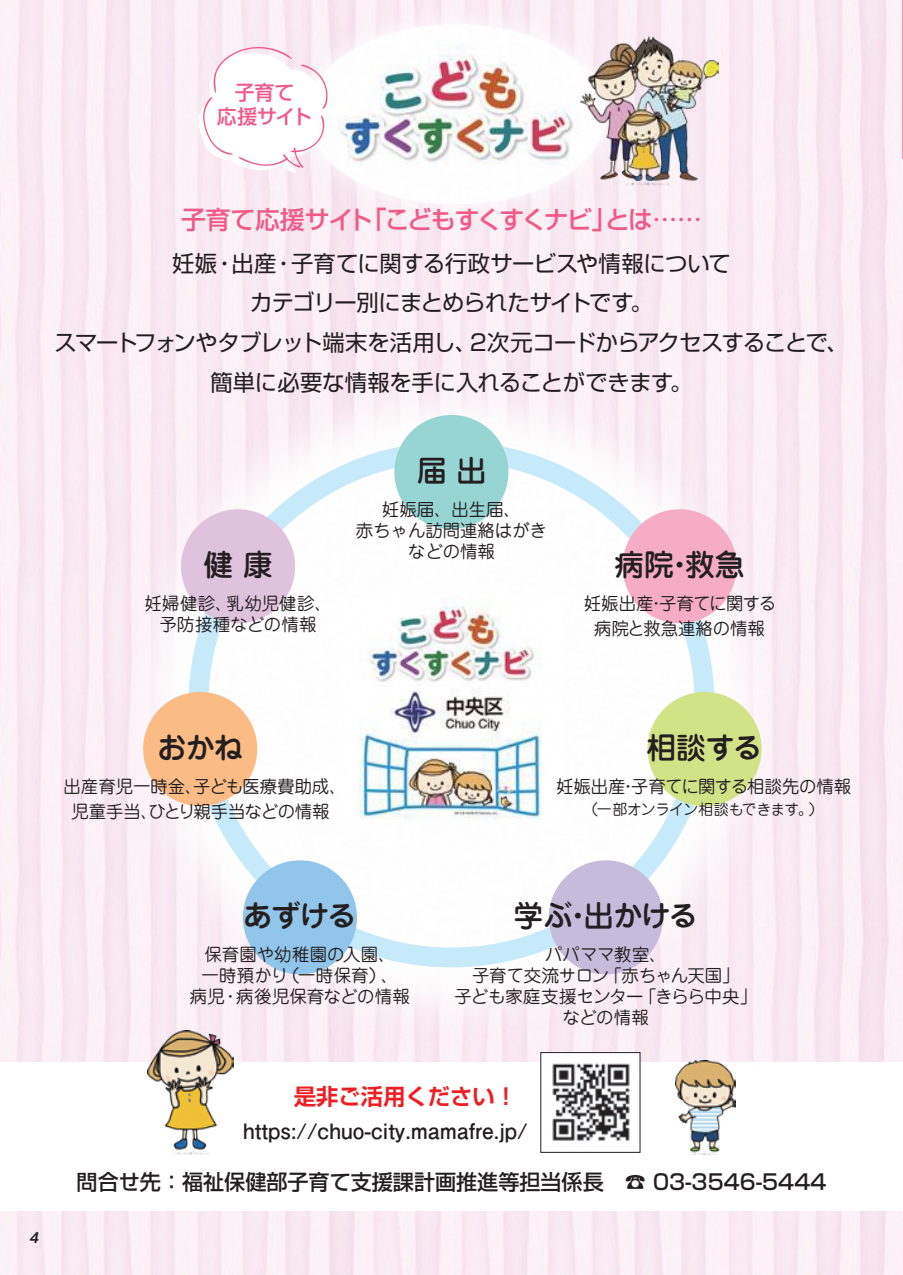
<style>
.page{position:relative;width:903px;height:1275px;background:#fff}
.page>*{position:absolute;margin:0;border:0;box-sizing:border-box;transform-origin:0 0}
.t1{font:500 29.93px "Jun 34 Pro";letter-spacing:-.035em;color:#231f20}
.t2{font:500 24.85px "Shin Go Pro";letter-spacing:-.065em;color:#f05988}
.t3{font:22.4px/39.7px "Shin Go Pro";letter-spacing:-.025em;color:#231f20;text-align:center}
.t4{font:700 22.4px "Shin Go Pro De";color:#ee1d23}
.t5{font:500 21.18px "Shin Go Pro";color:#231f20}
.t6{font:700 21.18px "Futo Go B101 Pro";color:#231f20}
.t7{font:500 19.95px/23.8px "Shin Go Pro";color:#f05988;text-align:center}
.t8{font:17.5px/20.8px "Jun 201 Pro";color:#231f20;text-align:center}
.t9{font:17.5px/20.8px "Jun 201 Pro";letter-spacing:.02em;color:#231f20;text-align:center}
.t10{font:italic 700 16.1px "Webb Ellis Cup";color:#231f20}
.t11{font:15.05px "Jun 201 Pro";letter-spacing:-.03em;color:#231f20}
</style>
<div class="page">
<img style="left:308px;top:25px;width:297px;height:179px">
<img style="left:89px;top:343px;width:725px;height:723px">
<div style="left:189px;top:442px;width:525px;height:525px;border:20px solid #c6eafa;border-radius:50%"></div>
<div style="left:541px;top:1053px;width:99px;height:99px;background:#fff"></div>
<div style="left:540px;top:1052px;width:100px;height:101px;border:1px solid #231f20"></div>
<div style="left:549px;top:860px;width:114px;height:114px;background:#c7bbdb;border-radius:50%"></div>
<div style="left:394px;top:415px;width:114px;height:114px;background:#96d5d2;border-radius:50%"></div>
<div style="left:181px;top:509px;width:114px;height:114px;background:#dfc3dd;border-radius:50%"></div>
<div style="left:143px;top:692px;width:114px;height:114px;background:#fbbb85;border-radius:50%"></div>
<div style="left:243px;top:860px;width:114px;height:114px;background:#92c5ea;border-radius:50%"></div>
<div style="left:647px;top:692px;width:114px;height:114px;background:#d2e287;border-radius:50%"></div>
<div style="left:622px;top:509px;width:115px;height:114px;background:#f6acc4;border-radius:50%"></div>
<img style="left:147px;top:1030px;width:87px;height:124px">
<img style="left:675px;top:1060px;width:61px;height:94px">
<img style="left:581px;top:37px;width:138px;height:148px">
<svg style="left:196px;top:47px;width:132px;height:133px"></svg>
<img style="left:340px;top:598px;width:223px;height:223px">
<img style="left:552px;top:1063px;width:78px;height:78px">
<svg style="left:902px;top:0;width:1px;height:159px"></svg>
<p class="t7" style="left:217px;top:79px;width:97px">子育て<br>応援サイト</p>
<h2 class="t2" style="left:181px;top:199px;width:522px">子育て応援サイト「こどもすくすくナビ」とは……</h2>
<p class="t3" style="left:55px;top:241px;width:795px">妊娠・出産・子育てに関する行政サービスや情報について<br>カテゴリー別にまとめられたサイトです。<br>スマートフォンやタブレット端末を活用し、2次元コードからアクセスすることで、簡単に必要な情報を手に入れることができます。</p>
<h1 class="t1" style="left:203px;top:541px;width:71px">健 康</h1>
<p class="t9" style="left:144px;top:591px;width:189px">妊婦健診、乳幼児健診、予防接種などの情報</p>
<h1 class="t1" style="left:417px;top:447px;width:71px">届 出</h1>
<p class="t8" style="left:356px;top:497px;width:192px">妊娠届、出生届、<br>赤ちゃん訪問連絡はがきなどの情報</p>
<h1 class="t1" style="left:614px;top:541px;width:132px">病院・救急</h1>
<p class="t8" style="left:584px;top:589px;width:194px;line-height:25px">妊娠出産・子育てに関する病院と救急連絡の情報</p>
<h1 class="t1" style="left:157px;top:724px;width:88px">おかね</h1>
<p class="t8" style="left:64px;top:772px;width:284px;line-height:25px">出産育児一時金、子ども医療費助成、児童手当、ひとり親手当などの情報</p>
<h1 class="t1" style="left:646px;top:724px;width:118px">相談する</h1>
<p class="t8" style="left:556px;top:774px;width:297px">妊娠出産・子育てに関する相談先の情報</p>
<p class="t11" style="left:583px;top:797px;width:242px">（一部オンライン相談もできます。）</p>
<p class="t10" style="left:30px;top:1226px;width:11px">4</p>
<h1 class="t1" style="left:243px;top:892px;width:116px">あずける</h1>
<h1 class="t1" style="left:513px;top:892px;width:186px">学ぶ・出かける</h1>
<p class="t8" style="left:190px;top:942px;width:221px">保育園や幼稚園の入園、<br>一時預かり（一時保育）、<br>病児・病後児保育などの情報</p>
<p class="t8" style="left:454px;top:942px;width:304px">パパママ教室、<br>子育て交流サロン「赤ちゃん天国」<br>子ども家庭支援センター「きらら中央」などの情報</p>
<p class="t4" style="left:294px;top:1078px;width:225px">是非ご活用ください！</p>
<p class="t6" style="left:243px;top:1114px;width:286px">https://chuo-city.mamafre.jp/</p>
<p class="t5" style="left:77px;top:1165px;width:751px">問合せ先：福祉保健部子育て支援課計画推進等担当係長　☎ 03-3546-5444</p>
</div>
